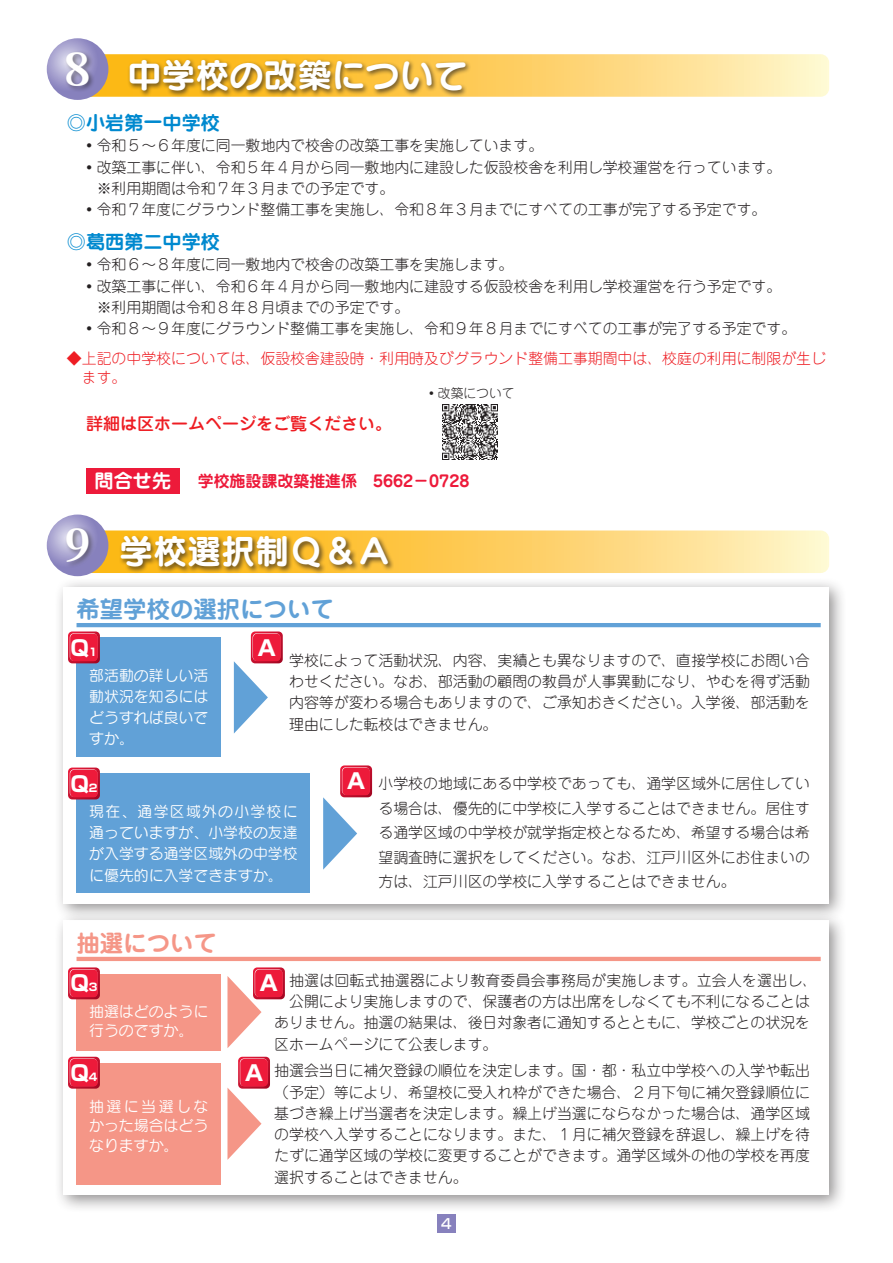
<style>
.page{position:relative;width:893px;height:1263px;background:#fff}
.page>*{position:absolute;margin:0;border:0;box-sizing:border-box;transform-origin:0 0}
.t1{font:46.8px "DF Lei Ga So Std W7";color:#fff}
.t2{font:34.05px "Seurat Pro B";color:#fff}
.t3{font:700 23.4px "Jun 501 Pro";color:#61a1d7}
.t4{font:700 23.4px "Jun 501 Pro";color:#f59687}
.t5{font:700 21.3px "Shin Go Pro";color:#fff}
.t6{font:700 19.2px "Jun 501 Pro";color:#0089cf}
.t7{font:700 19.2px "Jun 501 Pro";color:#fff}
.t8{font:500 16.95px "Jun 34 Pro";color:#ee1d23}
.t9{font:700 15.9px "Jun 501 Pro";color:#ed1a3a}
.t10{font:300 14.85px/21.3px "Jun 101 Pro";color:#231f20;text-align:justify}
.t11{font:14.85px/21.3px "Seurat Pro M";color:#fff;text-align:justify}
.t12{font:300 14.85px/19.2px "Jun 101 Pro";color:#ee1d23}
.t13{font:500 13.8px "Shin Go Pro";color:#fff}
.t14{font:300 12.75px "Jun 101 Pro";color:#231f20}
.s1{font-family:"DF Lei Ga So Std W7";font-size:46.8px}
.s2{font-size:10.65px}
</style>
<div class="page">
<div style="left:437px;top:1214px;width:19px;height:19px;background:#8781bd"></div>
<svg style="left:92px;top:54px;width:737px;height:43px;background:#feda83"></svg>
<svg style="left:47px;top:38px;width:61px;height:62px;background:#9c96c8"></svg>
<div style="left:64px;top:50px;width:31px;height:43px;background:#231f20;opacity:.5"></div>
<div style="left:128px;top:58px;width:344px;height:39px;background:#231f20;opacity:.7"></div>
<img style="left:442px;top:404px;width:55px;height:55px">
<div style="left:54px;top:911px;width:793px;height:302px;background:#231f20;opacity:.5"></div>
<div style="left:64px;top:921px;width:765px;height:274px;background:#fff"></div>
<div style="left:77px;top:974px;width:144px;height:76px;background:#f59687"></div>
<div style="left:77px;top:1063px;width:144px;height:121px;background:#f59687"></div>
<hr style="left:77px;top:957px;width:744px;height:4px;background:#f59687">
<svg style="left:68px;top:967px;width:32px;height:32px"></svg>
<div style="left:70px;top:969px;width:28px;height:28px;background:#ed1a3a;border-radius:4px"></div>
<svg style="left:68px;top:1057px;width:32px;height:32px"></svg>
<div style="left:70px;top:1058px;width:27px;height:28px;background:#f6adb8;border-radius:4px"></div>
<div style="left:70px;top:1059px;width:28px;height:27px;background:#ed1a3a;border-radius:4px"></div>
<svg style="left:227px;top:967px;width:58px;height:81px"></svg>
<div style="left:255px;top:969px;width:28px;height:28px;background:#ed1a3a;border-radius:4px"></div>
<svg style="left:227px;top:1057px;width:43px;height:103px"></svg>
<div style="left:240px;top:1058px;width:27px;height:28px;background:#f4a1ae;border-radius:4px"></div>
<div style="left:240px;top:1059px;width:28px;height:27px;background:#ed1a3a;border-radius:4px"></div>
<svg style="left:92px;top:530px;width:737px;height:43px;background:#fed87d"></svg>
<div style="left:118px;top:534px;width:276px;height:40px;background:#231f20;opacity:.7"></div>
<div style="left:54px;top:577px;width:793px;height:345px;background:#231f20;opacity:.5"></div>
<div style="left:64px;top:587px;width:765px;height:317px;background:#fff"></div>
<div style="left:77px;top:638px;width:144px;height:119px;background:#61a1d7"></div>
<div style="left:77px;top:774px;width:233px;height:119px;background:#61a1d7"></div>
<hr style="left:77px;top:623px;width:744px;height:4px;background:#61a1d7">
<svg style="left:68px;top:631px;width:32px;height:32px"></svg>
<div style="left:70px;top:633px;width:27px;height:28px;background:#f8b7c1;border-radius:4px"></div>
<div style="left:70px;top:634px;width:28px;height:27px;background:#ed1a3a;border-radius:4px"></div>
<svg style="left:68px;top:767px;width:32px;height:32px"></svg>
<div style="left:70px;top:769px;width:27px;height:28px;background:#f7b9c2;border-radius:4px"></div>
<div style="left:70px;top:770px;width:28px;height:27px;background:#ed1a3a;border-radius:4px"></div>
<svg style="left:234px;top:631px;width:49px;height:102px"></svg>
<div style="left:253px;top:633px;width:27px;height:28px;background:#f7adb8;border-radius:4px"></div>
<div style="left:253px;top:634px;width:28px;height:27px;background:#ed1a3a;border-radius:4px"></div>
<svg style="left:323px;top:765px;width:49px;height:105px"></svg>
<div style="left:342px;top:767px;width:28px;height:28px;background:#ed1a3a;border-radius:4px"></div>
<svg style="left:47px;top:514px;width:61px;height:62px;background:#9c97c8"></svg>
<div style="left:64px;top:526px;width:31px;height:43px;background:#231f20;opacity:.5"></div>
<div style="left:86px;top:468px;width:94px;height:25px;background:#ed1a3a"></div>
<h2 class="t2" style="left:54px;top:51px;width:415px"><span class="s1">８</span> 中学校の改築について</h2>
<p class="t6" style="left:67px;top:107px;width:155px">◎小岩第一中学校</p>
<p class="t10" style="left:67px;top:133px;width:716px;text-align:left">　・令和５〜６年度に同一敷地内で校舎の改築工事を実施しています。<br>　・改築工事に伴い、令和５年４月から同一敷地内に建設した仮設校舎を利用し学校運営を行っています。　　※利用期間は令和７年３月までの予定です。<br>　・令和７年度にグラウンド整備工事を実施し、令和８年３月までにすべての工事が完了する予定です。</p>
<p class="t6" style="left:67px;top:226px;width:155px">◎葛西第二中学校</p>
<p class="t10" style="left:67px;top:252px;width:731px;text-align:left">　・令和６〜８年度に同一敷地内で校舎の改築工事を実施します。<br>　・改築工事に伴い、令和６年４月から同一敷地内に建設する仮設校舎を利用し学校運営を行う予定です。　　※利用期間は令和８年８月頃までの予定です。<br>　・令和８〜９年度にグラウンド整備工事を実施し、令和９年８月までにすべての工事が完了する予定です。</p>
<p class="t12" style="left:82px;top:347px;width:746px;text-indent:-15px">◆上記の中学校については、仮設校舎建設時・利用時及びグラウンド整備工事期間中は、校庭の利用に制限が生じます。</p>
<p class="t8" style="left:86px;top:410px;width:308px">詳細は区ホームページをご覧ください。</p>
<p class="t14" style="left:425px;top:383px;width:91px">◦改築について</p>
<p class="t7" style="left:95px;top:465px;width:78px">問合せ先</p>
<p class="t9" style="left:198px;top:468px;width:273px">学校施設課改築推進係　5662−0728</p>
<h1 class="t1" style="left:54px;top:520px;width:48px">９</h1>
<h2 class="t2" style="left:119px;top:528px;width:274px">学校選択制Ｑ＆Ａ</h2>
<h3 class="t3" style="left:77px;top:591px;width:259px">希望学校の選択について</h3>
<h3 class="t5" style="left:70px;top:630px;width:29px">Q<span class="s2">1</span></h3>
<h3 class="t5" style="left:256px;top:630px;width:23px">Ａ</h3>
<p class="t10" style="left:289px;top:648px;width:522px">学校によって活動状況、内容、実績とも異なりますので、直接学校にお問い合わせください。なお、部活動の顧問の教員が人事異動になり、やむを得ず活動内容等が変わる場合もありますので、ご承知おきください。入学後、部活動を理由にした転校はできません。</p>
<p class="t11" style="left:89px;top:664px;width:121px">部活動の詳しい活動状況を知るにはどうすれば良いですか。</p>
<h3 class="t5" style="left:70px;top:767px;width:29px">Q<span class="s2">2</span></h3>
<p class="t11" style="left:89px;top:800px;width:210px">現在、通学区域外の小学校に通っていますが、小学校の友達が入学する通学区域外の中学校に優先的に入学できますか。</p>
<h3 class="t5" style="left:345px;top:764px;width:23px">Ａ</h3>
<p class="t10" style="left:378px;top:770px;width:433px;line-height:24.5px">小学校の地域にある中学校であっても、通学区域外に居住している場合は、優先的に中学校に入学することはできません。居住する通学区域の中学校が就学指定校となるため、希望する場合は希望調査時に選択をしてください。なお、江戸川区外にお住まいの方は、江戸川区の学校に入学することはできません。</p>
<h3 class="t4" style="left:77px;top:924px;width:142px">抽選について</h3>
<h3 class="t5" style="left:70px;top:966px;width:29px">Q<span class="s2">3</span></h3>
<p class="t11" style="left:89px;top:1001px;width:121px;line-height:19.2px">抽選はどのように行うのですか。</p>
<h3 class="t5" style="left:70px;top:1056px;width:29px">Q<span class="s2">4</span></h3>
<p class="t11" style="left:89px;top:1096px;width:121px;line-height:19.2px">抽選に当選しなかった場合はどうなりますか。</p>
<p class="t10" style="left:289px;top:968px;width:530px">抽選は回転式抽選器により教育委員会事務局が実施します。立会人を選出し、</p>
<p class="t10" style="left:289px;top:989px;width:522px">公開により実施しますので、保護者の方は出席をしなくても不利になることは</p>
<p class="t10" style="left:274px;top:1010px;width:537px">ありません。抽選の結果は、後日対象者に通知するとともに、学校ごとの状況を</p>
<p class="t10" style="left:274px;top:1032px;width:225px">区ホームページにて公表します。</p>
<p class="t10" style="left:274px;top:1058px;width:537px">抽選会当日に補欠登録の順位を決定します。国・都・私立中学校への入学や転出（予定）等により、希望校に受入れ枠ができた場合、２月下旬に補欠登録順位に基づき繰上げ当選者を決定します。繰上げ当選にならなかった場合は、通学区域の学校へ入学することになります。また、１月に補欠登録を辞退し、繰上げを待たずに通学区域の学校に変更することができます。通学区域外の他の学校を再度選択することはできません。</p>
<h3 class="t5" style="left:258px;top:966px;width:23px">Ａ</h3>
<h3 class="t5" style="left:243px;top:1056px;width:23px">Ａ</h3>
<p class="t13" style="left:440px;top:1212px;width:15px">４</p>
</div>
